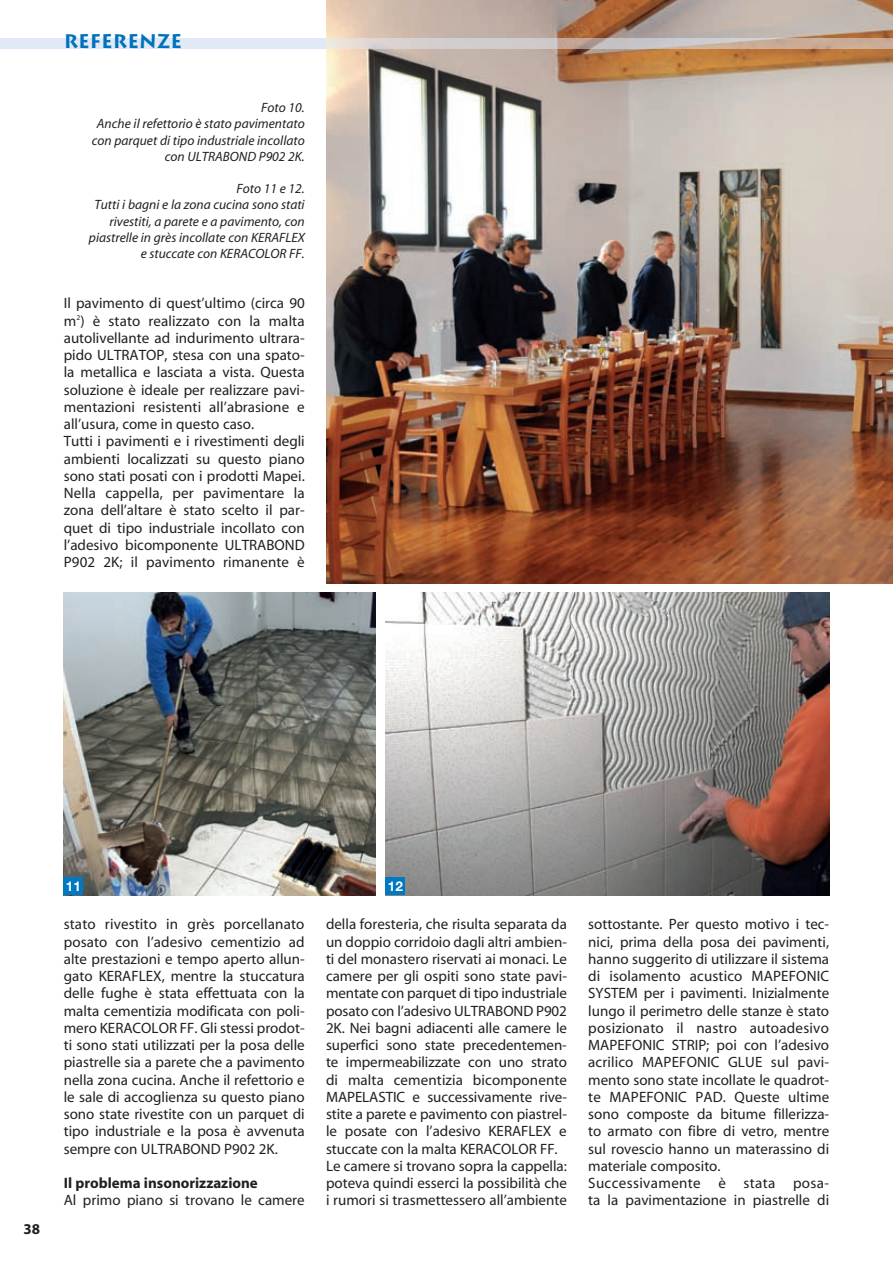
<style>
.page{position:relative;width:893px;height:1263px;background:#fff}
.page>*{position:absolute;margin:0;border:0;box-sizing:border-box;transform-origin:0 0}
.t1{font:700 19.5px "Lithos Pro";color:#0072bc}
.t2{font:15px/17.2px "Myriad";color:#231f20}
.t3{font:700 15px "Myriad";color:#231f20}
.t4{font:italic 13.5px/16.2px "Myriad";color:#231f20;text-align:right}
.t5{font:700 13.5px "Helvetica Neue LT Std";color:#fff}
.s1{font-weight:700}
</style>
<div class="page">
<img style="left:326px;top:0;width:567px;height:584px">
<svg style="left:0;top:38px;width:893px;height:10px"></svg>
<img style="left:64px;top:592px;width:312px;height:303px">
<img style="left:386px;top:592px;width:443px;height:303px">
<div style="left:64px;top:877px;width:19px;height:18px;background:#0079c2"></div>
<div style="left:386px;top:877px;width:19px;height:18px;background:#0079c2"></div>
<p class="t1" style="left:64px;top:30px;width:120px">REFERENZE</p>
<p class="t4" style="left:92px;top:100px;width:215px">Foto 10.<br>Anche il refettorio è stato pavimentato con parquet di tipo industriale incollato con ULTRABOND P902 2K.</p>
<p class="t4" style="left:89px;top:181px;width:217px">Foto 11 e 12.<br>Tutti i bagni e la zona cucina sono stati rivestiti, a parete e a pavimento, con piastrelle in grès incollate con KERAFLEX e stuccate con KERACOLOR FF.</p>
<p class="t2" style="left:64px;top:295px;width:243px">Il pavimento di quest’ultimo (circa 90 m<sup>2</sup>) è stato realizzato con la malta autolivellante ad indurimento ultrara&shy;pido ULTRATOP, stesa con una spato&shy;la metallica e lasciata a vista. Questa soluzione è ideale per realizzare pavi&shy;mentazioni resistenti all’abrasione e all’usura, come in questo caso.<br>Tutti i pavimenti e i rivestimenti degli ambienti localizzati su questo piano sono stati posati con i prodotti Mapei.<br>Nella cappella, per pavimentare la zona dell’altare è stato scelto il par&shy;quet di tipo industriale incollato con l’adesivo bicomponente ULTRABOND P902 2K; il pavimento rimanente è</p>
<p class="t3" style="left:24px;top:1221px;width:18px">38</p>
<p class="t5" style="left:66px;top:878px;width:17px">11</p>
<p class="t5" style="left:388px;top:878px;width:17px">12</p>
<p class="t2" style="left:64px;top:916px;width:242px;text-align:justify">stato rivestito in grès porcellanato posato con l’adesivo cementizio ad alte prestazioni e tempo aperto allun&shy;gato KERAFLEX, mentre la stuccatura delle fughe è stata effettuata con la malta cementizia modificata con poli&shy;mero KERACOLOR FF. Gli stessi prodot&shy;ti sono stati utilizzati per la posa delle piastrelle sia a parete che a pavimento nella zona cucina. Anche il refettorio e le sale di accoglienza su questo piano sono state rivestite con un parquet di tipo industriale e la posa è avvenuta sempre con ULTRABOND P902 2K.</p>
<p class="t2" style="left:64px;top:1175px;width:242px"><span class="s1">Il problema insonorizzazione<br></span>Al primo piano si trovano le camere</p>
<p class="t2" style="left:326px;top:916px;width:243px">della foresteria, che risulta separata da un doppio corridoio dagli altri ambien&shy;ti del monastero riservati ai monaci. Le camere per gli ospiti sono state pavi&shy;mentate con parquet di tipo industriale posato con l’adesivo ULTRABOND P902<br>2K. Nei bagni adiacenti alle camere le superfici sono state precedentemen&shy;te impermeabilizzate con uno strato di malta cementizia bicomponente MAPELASTIC e successivamente rive&shy;stite a parete e pavimento con piastrel&shy;le posate con l’adesivo KERAFLEX e stuccate con la malta KERACOLOR FF.<br>Le camere si trovano sopra la cappella: poteva quindi esserci la possibilità che i rumori si trasmettessero all’ambiente</p>
<p class="t2" style="left:588px;top:916px;width:242px">sottostante. Per questo motivo i tec&shy;nici, prima della posa dei pavimenti, hanno suggerito di utilizzare il sistema di isolamento acustico MAPEFONIC SYSTEM per i pavimenti. Inizialmente lungo il perimetro delle stanze è stato posizionato il nastro autoadesivo MAPEFONIC STRIP; poi con l’adesivo acrilico MAPEFONIC GLUE sul pavi&shy;mento sono state incollate le quadrot&shy;te MAPEFONIC PAD. Queste ultime sono composte da bitume fillerizza&shy;to armato con fibre di vetro, mentre sul rovescio hanno un materassino di materiale composito.<br>Successivamente è stata posa&shy;ta la pavimentazione in piastrelle di</p>
</div>
